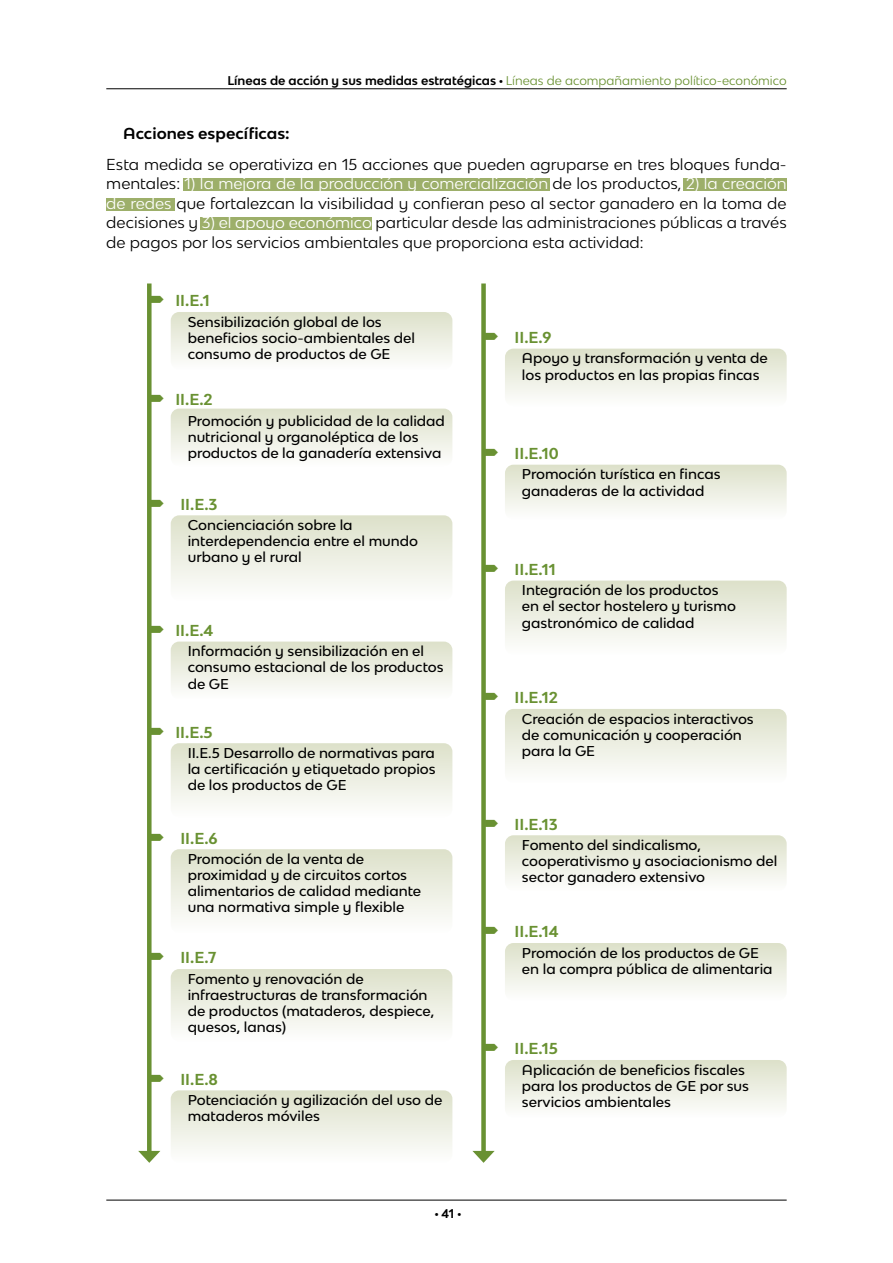
<style>
.page{position:relative;width:893px;height:1263px;background:#fff}
.page>*{position:absolute;margin:0;border:0;box-sizing:border-box;transform-origin:0 0}
.t1{font:15px/19.4px "Bw Modelica SS01";color:#000;text-align:justify}
.t2{font:700 15px "Bw Modelica SS01";color:#699132}
.t3{font:700 15px "Bw Modelica SS01";color:#000}
.t4{font:500 13.5px/16.2px "Bw Modelica SS01";color:#000}
.t5{font:12px "Bw Modelica SS01";color:#699132}
.t6{font:900 12px "Bw Modelica SS01";color:#000}
.s1{font-weight:700;color:#000}
.s2{font-weight:900;color:#000}
.s3{color:#fff}
.s4{font-weight:700}
</style>
<div class="page">
<hr style="left:106px;top:89px;width:681px;height:1px;background:#000">
<hr style="left:106px;top:1200px;width:681px;height:1px;background:#000">
<div style="left:183px;top:178px;width:367px;height:13px;background:#9daf6a"></div>
<div style="left:106px;top:198px;width:68px;height:13px;background:#9daf6a"></div>
<div style="left:683px;top:178px;width:104px;height:13px;background:#9daf6a"></div>
<div style="left:200px;top:217px;width:172px;height:12px;background:#9daf6a"></div>
<div style="left:505px;top:349px;width:282px;height:57px;background:linear-gradient(to bottom,#dde1ca,#fdfdfd);border-radius:9px"></div>
<div style="left:171px;top:312px;width:281px;height:58px;background:linear-gradient(to bottom,#dde1ca,#fdfdfd);border-radius:9px"></div>
<div style="left:505px;top:465px;width:282px;height:54px;background:linear-gradient(to bottom,#dde1ca,#fdfdfc);border-radius:9px"></div>
<div style="left:171px;top:409px;width:281px;height:57px;background:linear-gradient(to bottom,#dde1ca,#fefdfd);border-radius:9px"></div>
<div style="left:505px;top:835px;width:282px;height:56px;background:linear-gradient(to bottom,#dce0c9,#fdfdfc);border-radius:9px"></div>
<div style="left:171px;top:743px;width:281px;height:74px;background:linear-gradient(to bottom,#dce0c9,#fdfdfc);border-radius:9px"></div>
<div style="left:505px;top:581px;width:282px;height:74px;background:linear-gradient(to bottom,#dde1ca,#fdfefd);border-radius:9px"></div>
<div style="left:171px;top:515px;width:281px;height:86px;background:linear-gradient(to bottom,#dce0c9,#fefefd);border-radius:9px"></div>
<div style="left:505px;top:943px;width:282px;height:58px;background:linear-gradient(to bottom,#dde1c9,#fdfdfd);border-radius:9px"></div>
<div style="left:505px;top:1060px;width:282px;height:58px;background:linear-gradient(to bottom,#dde1ca,#fdfdfd);border-radius:9px"></div>
<div style="left:171px;top:849px;width:281px;height:84px;background:linear-gradient(to bottom,#dde0c9,#fdfefd);border-radius:9px"></div>
<div style="left:505px;top:709px;width:282px;height:74px;background:linear-gradient(to bottom,#dce1ca,#fdfdfd);border-radius:9px"></div>
<div style="left:171px;top:641px;width:281px;height:58px;background:linear-gradient(to bottom,#dce0c9,#fdfdfc);border-radius:9px"></div>
<div style="left:171px;top:969px;width:281px;height:72px;background:linear-gradient(to bottom,#dce0ca,#fdfdfc);border-radius:9px"></div>
<div style="left:171px;top:1090px;width:281px;height:73px;background:linear-gradient(to bottom,#dce0c9,#fefefe);border-radius:9px"></div>
<div style="left:481px;top:283px;width:5px;height:872px;background:#699132"></div>
<svg style="left:472px;top:1151px;width:23px;height:12px"></svg>
<div style="left:147px;top:283px;width:5px;height:872px;background:#699132"></div>
<svg style="left:138px;top:1151px;width:22px;height:12px"></svg>
<p class="t5" style="left:227px;top:73px;width:561px"><span class="s1">Líneas de acción y sus medidas estratégicas</span> <span class="s2">·</span> Líneas de acompañamiento político-económico</p>
<p class="t3" style="left:123px;top:124px;width:168px">Acciones específicas:</p>
<p class="t1" style="left:106px;top:155px;width:682px">Esta medida se operativiza en 15 acciones que pueden agruparse en tres bloques funda&shy;mentales: <span class="s3">1) la mejora de la producción y comercialización</span> de los productos, <span class="s3">2) la creación de redes</span> que fortalezcan la visibilidad y confieran peso al sector ganadero en la toma de decisiones y <span class="s3">3) el apoyo económico</span> particular desde las administraciones públicas a través de pagos por los servicios ambientales que proporciona esta actividad:</p>
<p class="t2" style="left:175px;top:291px;width:36px">II.E.1</p>
<p class="t4" style="left:188px;top:313px;width:229px">Sensibilización global de los beneficios socio-ambientales del consumo de productos de GE</p>
<p class="t2" style="left:175px;top:390px;width:39px">II.E.2</p>
<p class="t4" style="left:188px;top:412px;width:259px">Promoción y publicidad de la calidad nutricional y organoléptica de los productos de la ganadería extensiva</p>
<p class="t2" style="left:180px;top:494px;width:39px">II.E.3</p>
<p class="t4" style="left:188px;top:517px;width:232px">Concienciación sobre la interdependencia entre el mundo urbano y el rural</p>
<p class="t2" style="left:175px;top:621px;width:40px">II.E.4</p>
<p class="t4" style="left:188px;top:643px;width:258px">Información y sensibilización en el consumo estacional de los productos de GE</p>
<p class="t2" style="left:175px;top:722px;width:39px">II.E.5</p>
<p class="t4" style="left:188px;top:744px;width:250px;text-align:justify">II.E.5 Desarrollo de normativas para la certificación y etiquetado propios de los productos de GE</p>
<p class="t2" style="left:180px;top:828px;width:39px">II.E.6</p>
<p class="t4" style="left:188px;top:850px;width:235px">Promoción de la venta de proximidad y de circuitos cortos alimentarios de calidad mediante una normativa simple y flexible</p>
<p class="t2" style="left:180px;top:948px;width:38px">II.E.7</p>
<p class="t4" style="left:188px;top:970px;width:248px">Fomento y renovación de infraestructuras de transformación de productos (mataderos, despiece, quesos, lanas)</p>
<p class="t2" style="left:180px;top:1069px;width:39px">II.E.8</p>
<p class="t4" style="left:188px;top:1091px;width:256px">Potenciación y agilización del uso de mataderos móviles</p>
<p class="t6" style="left:435px;top:1206px;width:28px">· <span class="s4">41</span> ·</p>
<p class="t2" style="left:515px;top:328px;width:38px">II.E.9</p>
<p class="t4" style="left:522px;top:350px;width:247px">Apoyo y transformación y venta de los productos en las propias fincas</p>
<p class="t2" style="left:515px;top:444px;width:46px">II.E.10</p>
<p class="t4" style="left:522px;top:466px;width:200px">Promoción turística en fincas ganaderas de la actividad</p>
<p class="t2" style="left:515px;top:560px;width:43px">II.E.11</p>
<p class="t4" style="left:522px;top:582px;width:216px">Integración de los productos en el sector hostelero y turismo gastronómico de calidad</p>
<p class="t2" style="left:515px;top:688px;width:45px">II.E.12</p>
<p class="t4" style="left:522px;top:710px;width:233px">Creación de espacios interactivos de comunicación y cooperación para la GE</p>
<p class="t2" style="left:515px;top:814px;width:45px">II.E.13</p>
<p class="t4" style="left:522px;top:836px;width:257px">Fomento del sindicalismo, cooperativismo y asociacionismo del sector ganadero extensivo</p>
<p class="t2" style="left:515px;top:922px;width:46px">II.E.14</p>
<p class="t4" style="left:522px;top:944px;width:252px">Promoción de los productos de GE en la compra pública de alimentaria</p>
<p class="t2" style="left:515px;top:1039px;width:45px">II.E.15</p>
<p class="t4" style="left:522px;top:1061px;width:229px">Aplicación de beneficios fiscales para los productos de GE por sus servicios ambientales</p>
</div>
